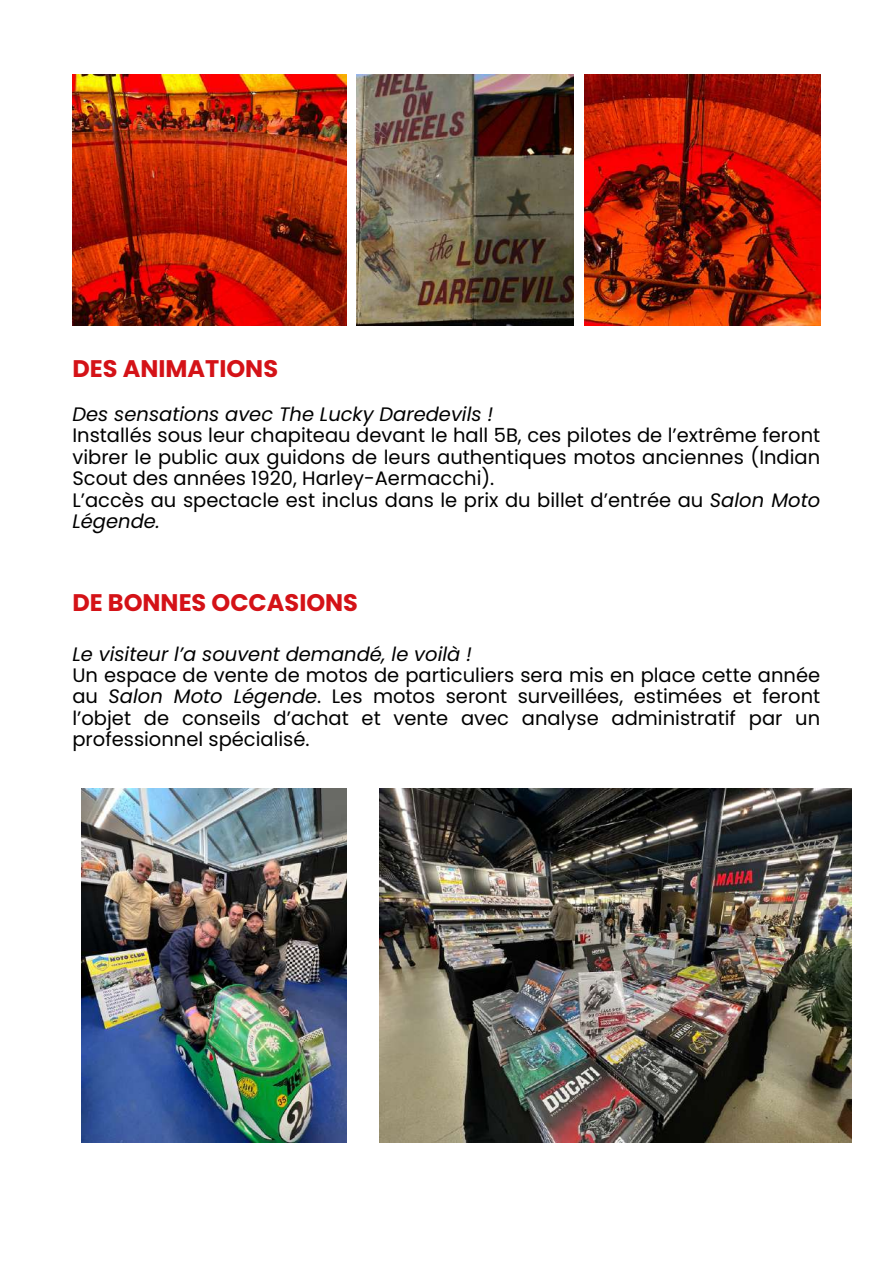
<style>
.page{position:relative;width:893px;height:1264px;background:#fff}
.page>*{position:absolute;margin:0;border:0;box-sizing:border-box;transform-origin:0 0}
.t1{font:700 24px "Poppins";color:#d41217}
.t2{font:19.5px/21.3px "Poppins";color:#000}
.t3{font:italic 19.5px "Poppins";color:#000}
.s1{font-style:italic}
</style>
<div class="page">
<img style="left:72px;top:74px;width:275px;height:251px">
<img style="left:357px;top:74px;width:217px;height:251px">
<img style="left:584px;top:74px;width:236px;height:251px">
<img style="left:380px;top:788px;width:471px;height:354px">
<img style="left:81px;top:788px;width:266px;height:354px">
<p class="t1" style="left:72px;top:352px;width:207px">DES ANIMATIONS</p>
<p class="t3" style="left:72px;top:400px;width:422px">Des sensations avec The Lucky Daredevils !</p>
<p class="t2" style="left:72px;top:425px;width:749px">Installés sous leur chapiteau devant le hall 5B, ces pilotes de l’extrême feront vibrer le public aux guidons de leurs authentiques motos anciennes (Indian Scout des années 1920, Harley-Aermacchi).<br>L’accès au spectacle est inclus dans le prix du billet d’entrée au <span class="s1">Salon Moto Légende.</span></p>
<p class="t1" style="left:72px;top:586px;width:287px">DE BONNES OCCASIONS</p>
<p class="t3" style="left:72px;top:640px;width:401px">Le visiteur l’a souvent demandé, le voilà !</p>
<p class="t2" style="left:72px;top:664px;width:749px;text-align:justify">Un espace de vente de motos de particuliers sera mis en place cette année au <span class="s1">Salon Moto Légende</span>. Les motos seront surveillées, estimées et feront l’objet de conseils d’achat et vente avec analyse administratif par un professionnel spécialisé.</p>
</div>
